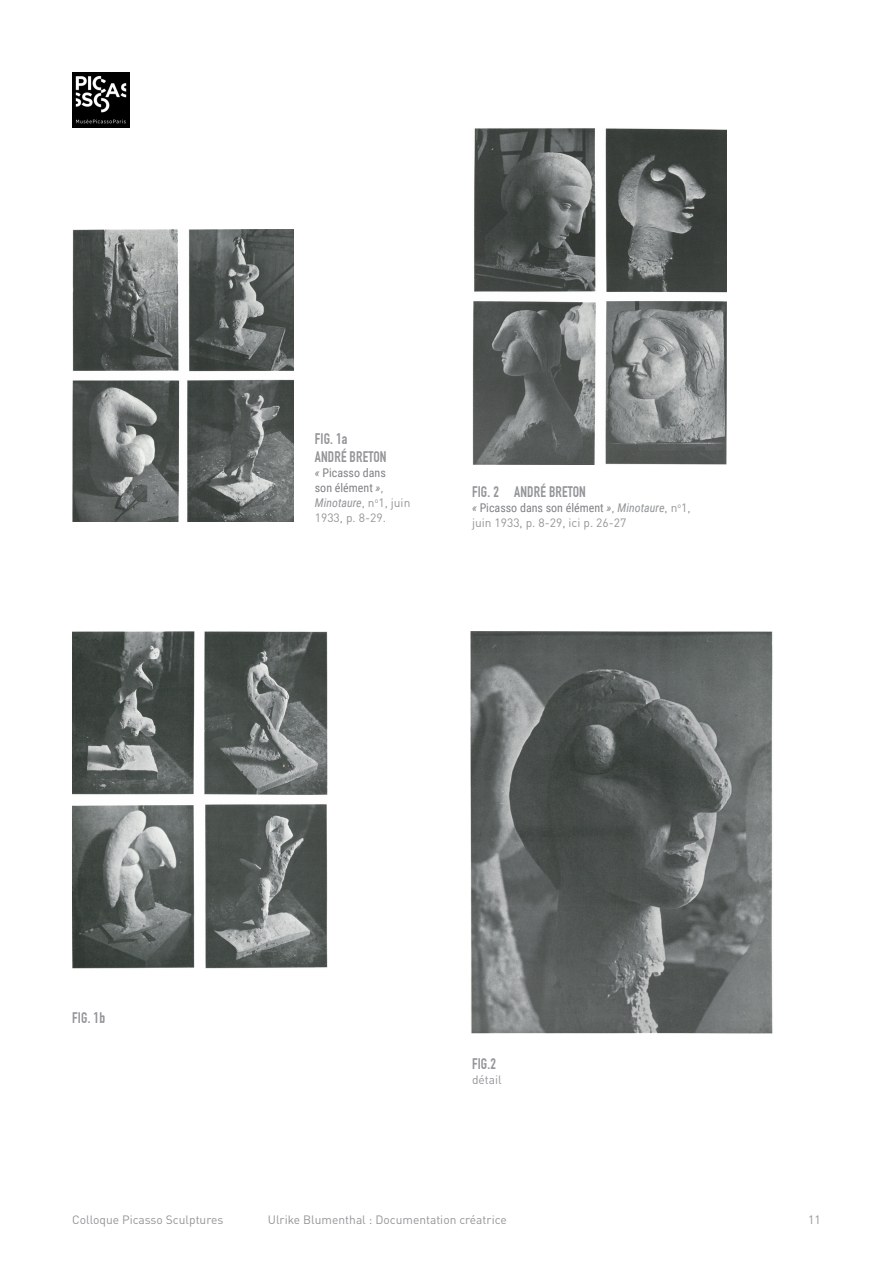
<style>
.page{position:relative;width:893px;height:1263px;background:#fff}
.page>*{position:absolute;margin:0;border:0;box-sizing:border-box;transform-origin:0 0}
._03_Legende_Artiste{font:700 15px "DIN Condensed";letter-spacing:.01em;color:#939598}
._03_Legende_Titre_oe{font:12px/15px "DIN";color:#939598}
._03_Legende_Titre_oe-2{font:12px/15px "Roboto Condensed";color:#808285}
._04_TC_Colloque{font:12px "DIN";color:#939598}
._03_Legende_Techniqu{font:12px "DIN";color:#939598}
._04_TC_Folio{font:12px "DIN";color:#939598}
.s1{font-style:italic}
.s2{font-family:"DIN";color:#939598}
.s3{font-style:italic;color:#939598}
.s4{font-family:"Roboto Condensed";font-style:italic;color:#808285}
.s5{font-family:"Roboto Condensed";color:#808285}
.s6{font-family:"Roboto Condensed";font-style:italic}
</style>
<div class="page">
<img style="left:72px;top:72px;width:57px;height:56px">
<img style="left:72px;top:230px;width:222px;height:292px">
<img style="left:72px;top:631px;width:255px;height:337px">
<img style="left:472px;top:128px;width:255px;height:336px">
<img style="left:470px;top:631px;width:303px;height:403px">
<p class="_03_Legende_Artiste" style="left:72px;top:1009px;width:34px">FIG. 1b</p>
<p class="_03_Legende_Artiste" style="left:315px;top:430px;width:34px">FIG. 1a</p>
<p class="_03_Legende_Artiste" style="left:315px;top:448px;width:73px">ANDRÉ BRETON</p>
<p class="_03_Legende_Titre_oe-2" style="left:315px;top:464px;width:97px"><span class="s1">«</span> Picasso dans<br>son élément <span class="s1">»</span><span class="s2">,<br></span><span class="s3">Minotaure</span><span class="s2">, n</span><sup>o</sup><span class="s2">1, juin<br>1933, p. 8-29.</span></p>
<p class="_03_Legende_Artiste" style="left:472px;top:483px;width:115px">FIG. 2 ANDRÉ BRETON</p>
<p class="_03_Legende_Titre_oe" style="left:472px;top:500px;width:220px"><span class="s4">«</span> <span class="s5">Picasso dans son élément</span> <span class="s4">»</span>, <span class="s6">Minotaure</span>, n<sup>o</sup>1, juin 1933, p. 8-29, ici p. 26-27</p>
<p class="_03_Legende_Artiste" style="left:472px;top:1055px;width:25px">FIG.2</p>
<p class="_03_Legende_Techniqu" style="left:472px;top:1072px;width:31px">détail</p>
<p class="_03_Legende_Titre_oe" style="left:72px;top:1212px;width:153px">Colloque Picasso Sculptures</p>
<p class="_04_TC_Colloque" style="left:268px;top:1212px;width:240px">Ulrike Blumenthal : Documentation créatrice</p>
<p class="_04_TC_Folio" style="left:808px;top:1212px;width:14px">11</p>
</div>
